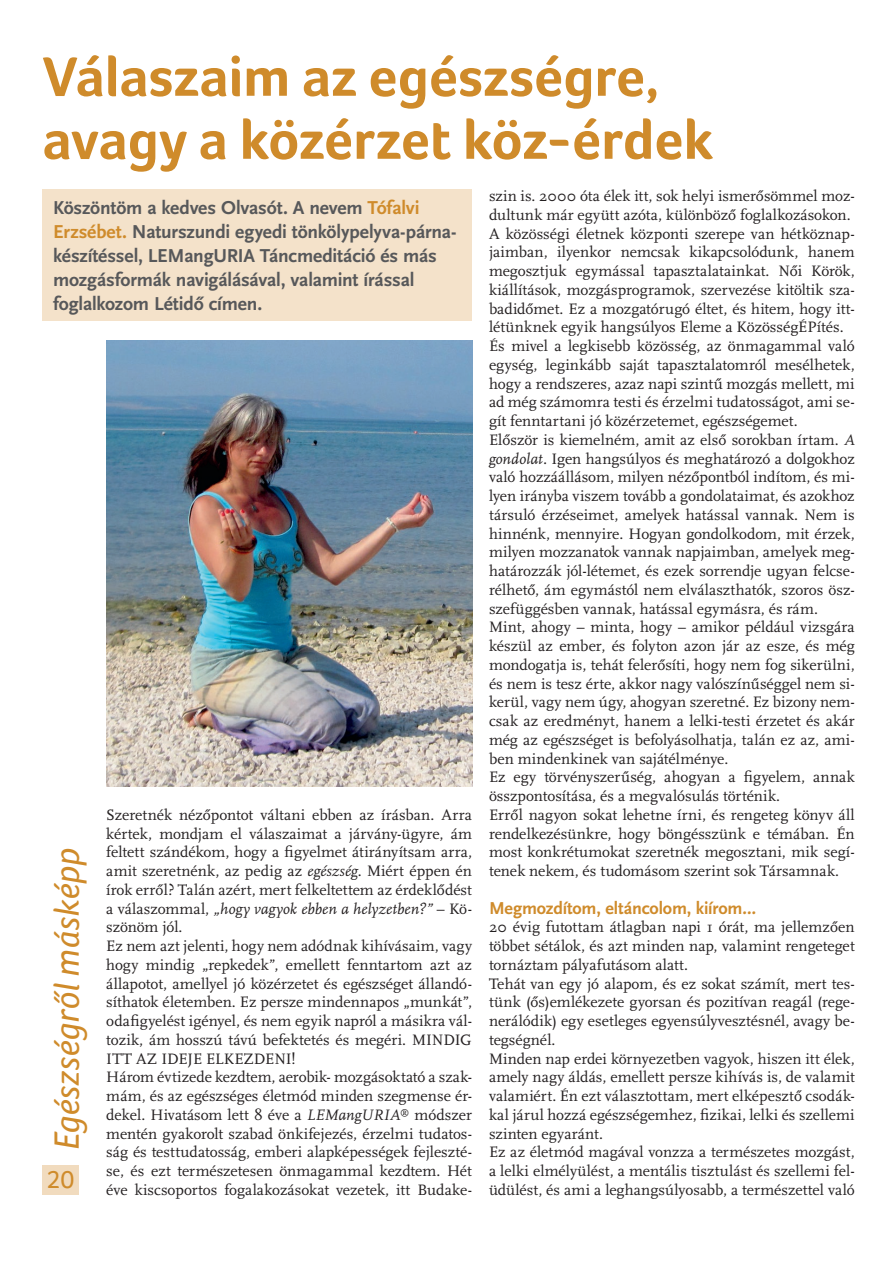
<style>
.page{position:relative;width:893px;height:1263px;background:#fff}
.page>*{position:absolute;margin:0;border:0;box-sizing:border-box;transform-origin:0 0}
.NEW_cím{font:700 57px/63px "Foco";letter-spacing:-.005em;color:#cf8b2b}
.t1{font:italic 36px "Foco";letter-spacing:-.005em;color:#cf8b2b}
.t2{font:25.5px "Foco";color:#cf8b2b}
.NEW_lead{font:700 19.5px/24px "Scala Sans Pro";letter-spacing:-.01em;color:#57585a}
.NEW_szövegközti_nagy{font:700 18px "Scala Sans Pro";letter-spacing:-.01em;color:#cf8b2b}
.NEW_kenyér{font:15.75px/18.8px "Scala Pro";color:#231f20;text-align:justify}
.s1{color:#cf8b2b}
.s2{font-style:italic}
</style>
<div class="page">
<div style="left:43px;top:1165px;width:36px;height:30px;background:#f1dbbe"></div>
<img style="left:106px;top:340px;width:366px;height:447px">
<div style="left:43px;top:189px;width:429px;height:131px;background:#f4e2ca"></div>
<p class="NEW_cím" style="left:43px;top:44px;width:672px">Válaszaim az egészségre, avagy a közérzet köz-érdek</p>
<p class="NEW_lead" style="left:53px;top:196px;width:405px">Köszöntöm a kedves Olvasót. A nevem <span class="s1">Tófalvi Erzsébet.</span> Naturszundi egyedi tönkölypelyva-párna&shy;készítéssel, LEMangURIA Táncmeditáció és más mozgásformák navigálásával, valamint írással foglalkozom Létidő címen.</p>
<p class="t1" style="left:43px;top:1150px;width:304px;rotate:-90deg">Egészségről másképp</p>
<p class="t2" style="left:47px;top:1163px;width:29px">20</p>
<p class="NEW_kenyér" style="left:106px;top:805px;width:367px">Szeretnék nézőpontot váltani ebben az írásban. Arra kértek, mondjam el válaszaimat a járvány-ügyre, ám feltett szándékom, hogy a figyelmet átirányítsam arra, amit szeretnénk, az pedig az <span class="s2">egészség</span>. Miért éppen én írok erről? Talán azért, mert felkeltettem az érdeklődést a válaszommal, <span class="s2">„hogy vagyok ebben a helyzetben?”</span> – Kö&shy;szönöm jól.</p>
<p class="NEW_kenyér" style="left:106px;top:937px;width:367px">Ez nem azt jelenti, hogy nem adódnak kihívásaim, vagy hogy mindig „repkedek”, emellett fenntartom azt az állapotot, amellyel jó közérzetet és egészséget állandó&shy;síthatok életemben. Ez persze mindennapos „munkát”, odafigyelést igényel, és nem egyik napról a másikra vál&shy;tozik, ám hosszú távú befektetés és megéri. MINDIG ITT AZ IDEJE ELKEZDENI!</p>
<p class="NEW_kenyér" style="left:106px;top:1068px;width:367px">Három évtizede kezdtem, aerobik- mozgásoktató a szak&shy;mám, és az egészséges életmód minden szegmense ér&shy;dekel. Hivatásom lett 8 éve a <span class="s2">LEMangURIA</span><sup>®</sup> módszer mentén gyakorolt szabad önkifejezés, érzelmi tudatos&shy;ság és testtudatosság, emberi alapképességek fejleszté&shy;se, és ezt természetesen önmagammal kezdtem. Hét éve kiscsoportos fogalakozásokat vezetek, itt Budake-</p>
<p class="NEW_kenyér" style="left:489px;top:187px;width:367px">szin is. 2000 óta élek itt, sok helyi ismerősömmel moz&shy;dultunk már együtt azóta, különböző foglalkozásokon.</p>
<p class="NEW_kenyér" style="left:489px;top:224px;width:367px">A közösségi életnek központi szerepe van hétköznap&shy;jaimban, ilyenkor nemcsak kikapcsolódunk, hanem megosztjuk egymással tapasztalatainkat. Női Körök, kiállítások, mozgásprogramok, szervezése kitöltik sza&shy;badidőmet. Ez a mozgatórugó éltet, és hitem, hogy itt&shy;létünknek egyik hangsúlyos Eleme a KözösségÉPítés.</p>
<p class="NEW_kenyér" style="left:489px;top:337px;width:367px">És mivel a legkisebb közösség, az önmagammal való egység, leginkább saját tapasztalatomról mesélhetek, hogy a rendszeres, azaz napi szintű mozgás mellett, mi ad még számomra testi és érzelmi tudatosságot, ami se&shy;gít fenntartani jó közérzetemet, egészségemet.</p>
<p class="NEW_kenyér" style="left:489px;top:430px;width:367px">Először is kiemelném, amit az első sorokban írtam. <span class="s2">A gondolat.</span> Igen hangsúlyos és meghatározó a dolgokhoz való hozzáállásom, milyen nézőpontból indítom, és mi&shy;lyen irányba viszem tovább a gondolataimat, és azokhoz társuló érzéseimet, amelyek hatással vannak. Nem is hinnénk, mennyire. Hogyan gondolkodom, mit érzek, milyen mozzanatok vannak napjaimban, amelyek meg&shy;határozzák jól-létemet, és ezek sorrendje ugyan felcse&shy;rélhető, ám egymástól nem elválaszthatók, szoros ös - szefüggésben vannak, hatással egymásra, és rám.</p>
<p class="NEW_kenyér" style="left:489px;top:618px;width:367px">Mint, ahogy – minta, hogy – amikor például vizsgára készül az ember, és folyton azon jár az esze, és még mondogatja is, tehát felerősíti, hogy nem fog sikerülni, és nem is tesz érte, akkor nagy valószínűséggel nem si&shy;kerül, vagy nem úgy, ahogyan szeretné. Ez bizony nem&shy;csak az eredményt, hanem a lelki-testi érzetet és akár még az egészséget is befolyásolhatja, talán ez az, ami&shy;ben mindenkinek van sajátélménye.</p>
<p class="NEW_kenyér" style="left:489px;top:768px;width:367px">Ez egy törvényszerűség, ahogyan a figyelem, annak összpontosítása, és a megvalósulás történik.</p>
<p class="NEW_kenyér" style="left:489px;top:805px;width:367px">Erről nagyon sokat lehetne írni, és rengeteg könyv áll rendelkezésünkre, hogy böngésszünk e témában. Én most konkrétumokat szeretnék megosztani, mik segí&shy;tenek nekem, és tudomásom szerint sok Társamnak.</p>
<p class="NEW_szövegközti_nagy" style="left:489px;top:897px;width:269px">Megmozdítom, eltáncolom, kiírom…</p>
<p class="NEW_kenyér" style="left:489px;top:918px;width:367px">20 évig futottam átlagban napi 1 órát, ma jellemzően többet sétálok, és azt minden nap, valamint rengeteget tornáztam pályafutásom alatt.</p>
<p class="NEW_kenyér" style="left:489px;top:974px;width:367px">Tehát van egy jó alapom, és ez sokat számít, mert tes&shy;tünk (ős)emlékezete gyorsan és pozitívan reagál (rege&shy;nerálódik) egy esetleges egyensúlyvesztésnél, avagy be&shy;tegségnél.</p>
<p class="NEW_kenyér" style="left:489px;top:1049px;width:367px">Minden nap erdei környezetben vagyok, hiszen itt élek, amely nagy áldás, emellett persze kihívás is, de valamit valamiért. Én ezt választottam, mert elképesztő csodák&shy;kal járul hozzá egészségemhez, fizikai, lelki és szellemi szinten egyaránt.</p>
<p class="NEW_kenyér" style="left:489px;top:1143px;width:367px">Ez az életmód magával vonzza a természetes mozgást, a lelki elmélyülést, a mentális tisztulást és szellemi fel&shy;üdülést, és ami a leghangsúlyosabb, a természettel való</p>
</div>
